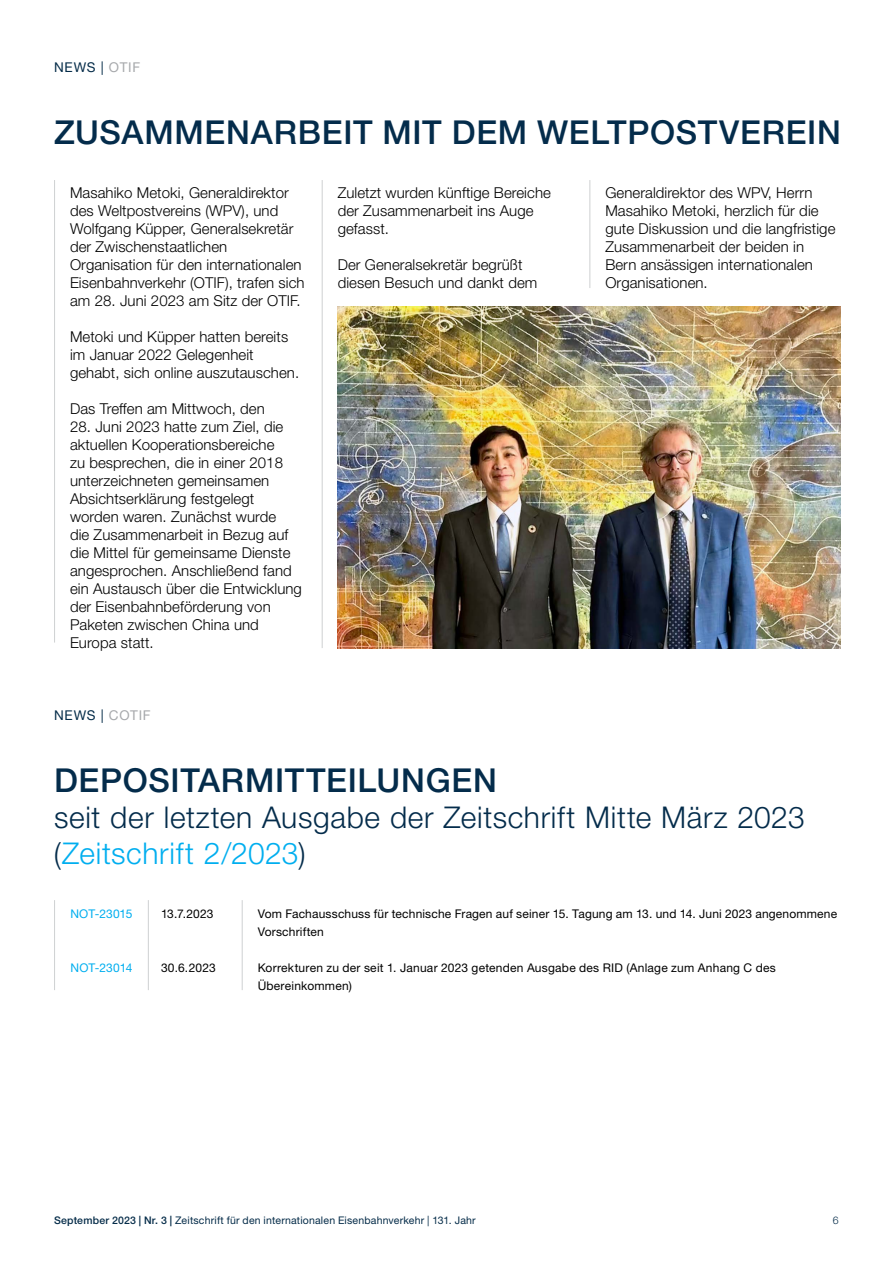
<style>
.page{position:relative;width:893px;height:1263px;background:#fff}
.page>*{position:absolute;margin:0;border:0;box-sizing:border-box;transform-origin:0 0}
.t1{font:500 33px "Helvetica Neue LT Std";letter-spacing:.02em;color:#042c4b}
.t2{font:300 30px/36px "Helvetica Neue LT Std";letter-spacing:.02em;color:#042c4b}
.t3{font:300 15px/18px "Helvetica Neue LT Std";letter-spacing:.005em;color:#000}
.t4{font:13.5px "Helvetica Neue LT Std";letter-spacing:.06em;color:#052c49}
.t5{font:12px/18px "Helvetica Neue LT Std";letter-spacing:.015em;color:#000}
.t6{font:12px "Helvetica Neue LT Std";color:#00aeef}
.t7{font:10.5px "Helvetica Neue LT Std";letter-spacing:.02em;color:#052c49}
.t8{font:300 10.5px "Helvetica Neue LT Std";color:#052c49}
.s1{color:#a7a9ac}
.s2{color:#00aeef}
.s3{font-weight:500}
</style>
<div class="page">
<hr style="left:589px;top:180px;width:1px;height:108px;background:#d1d3d4">
<hr style="left:54px;top:180px;width:1px;height:462px;background:#d1d3d4">
<hr style="left:322px;top:180px;width:1px;height:468px;background:#d1d3d4">
<img style="left:338px;top:306px;width:503px;height:342px">
<hr style="left:54px;top:900px;width:1px;height:90px;background:#d1d3d4">
<hr style="left:148px;top:900px;width:1px;height:90px;background:#d1d3d4">
<hr style="left:242px;top:900px;width:1px;height:90px;background:#d1d3d4">
<p class="t4" style="left:54px;top:59px;width:88px">NEWS | <span class="s1">OTIF</span></p>
<h1 class="t1" style="left:54px;top:113px;width:788px">ZUSAMMENARBEIT MIT DEM WELTPOSTVEREIN</h1>
<p class="t3" style="left:70px;top:183px;width:236px">Masahiko Metoki, Generaldirektor des Weltpostvereins (WPV), und Wolfgang Küpper, Generalsekretär der Zwischenstaatlichen Organisation für den internationalen Eisenbahnverkehr (OTIF), trafen sich am 28. Juni 2023 am Sitz der OTIF.</p>
<p class="t3" style="left:70px;top:327px;width:231px">Metoki und Küpper hatten bereits im Januar 2022 Gelegenheit gehabt, sich online auszutauschen.</p>
<p class="t3" style="left:70px;top:399px;width:196px">Das Treffen am Mittwoch, den</p>
<p class="t3" style="left:70px;top:417px;width:233px">28. Juni 2023 hatte zum Ziel, die aktuellen Kooperationsbereiche<br>zu besprechen, die in einer 2018 unterzeichneten gemeinsamen<br>Absichtserklärung festgelegt worden waren. Zunächst wurde<br>die Zusammenarbeit in Bezug auf die Mittel für gemeinsame Dienste angesprochen. Anschließend fand ein Austausch über die Entwicklung der Eisenbahnbeförderung von<br>Paketen zwischen China und<br>Europa statt.</p>
<p class="t4" style="left:54px;top:707px;width:98px">NEWS | <span class="s1">COTIF</span></p>
<p class="t3" style="left:338px;top:183px;width:215px">Zuletzt wurden künftige Bereiche der Zusammenarbeit ins Auge gefasst.</p>
<p class="t3" style="left:338px;top:255px;width:201px">Der Generalsekretär begrüßt diesen Besuch und dankt dem</p>
<p class="t3" style="left:605px;top:183px;width:232px">Generaldirektor des WPV, Herrn<br>Masahiko Metoki, herzlich für die gute Diskussion und die langfristige<br>Zusammenarbeit der beiden in<br>Bern ansässigen internationalen<br>Organisationen.</p>
<h1 class="t1" style="left:54px;top:761px;width:444px">DEPOSITARMITTEILUNGEN</h1>
<h2 class="t2" style="left:54px;top:799px;width:752px">seit der letzten Ausgabe der Zeitschrift Mitte März 2023 (<span class="s2">Zeitschrift 2/2023</span>)</h2>
<p class="t6" style="left:70px;top:907px;width:64px">NOT-23015</p>
<p class="t5" style="left:258px;top:905px;width:581px">Vom Fachausschuss für technische Fragen auf seiner 15. Tagung am 13. und 14. Juni 2023 angenommene<br>Vorschriften</p>
<p class="t5" style="left:258px;top:959px;width:520px">Korrekturen zu der seit 1. Januar 2023 getenden Ausgabe des RID (Anlage zum Anhang C des<br>Übereinkommen)</p>
<p class="t5" style="left:161px;top:905px;width:54px">13.7.2023</p>
<p class="t6" style="left:70px;top:961px;width:63px">NOT-23014</p>
<p class="t5" style="left:161px;top:959px;width:56px">30.6.2023</p>
<p class="t7" style="left:54px;top:1214px;width:423px"><span class="s3">September 2023 | Nr. 3 |</span> Zeitschrift für den internationalen Eisenbahnverkehr | 131. Jahr</p>
<p class="t8" style="left:833px;top:1214px;width:7px">6</p>
</div>
